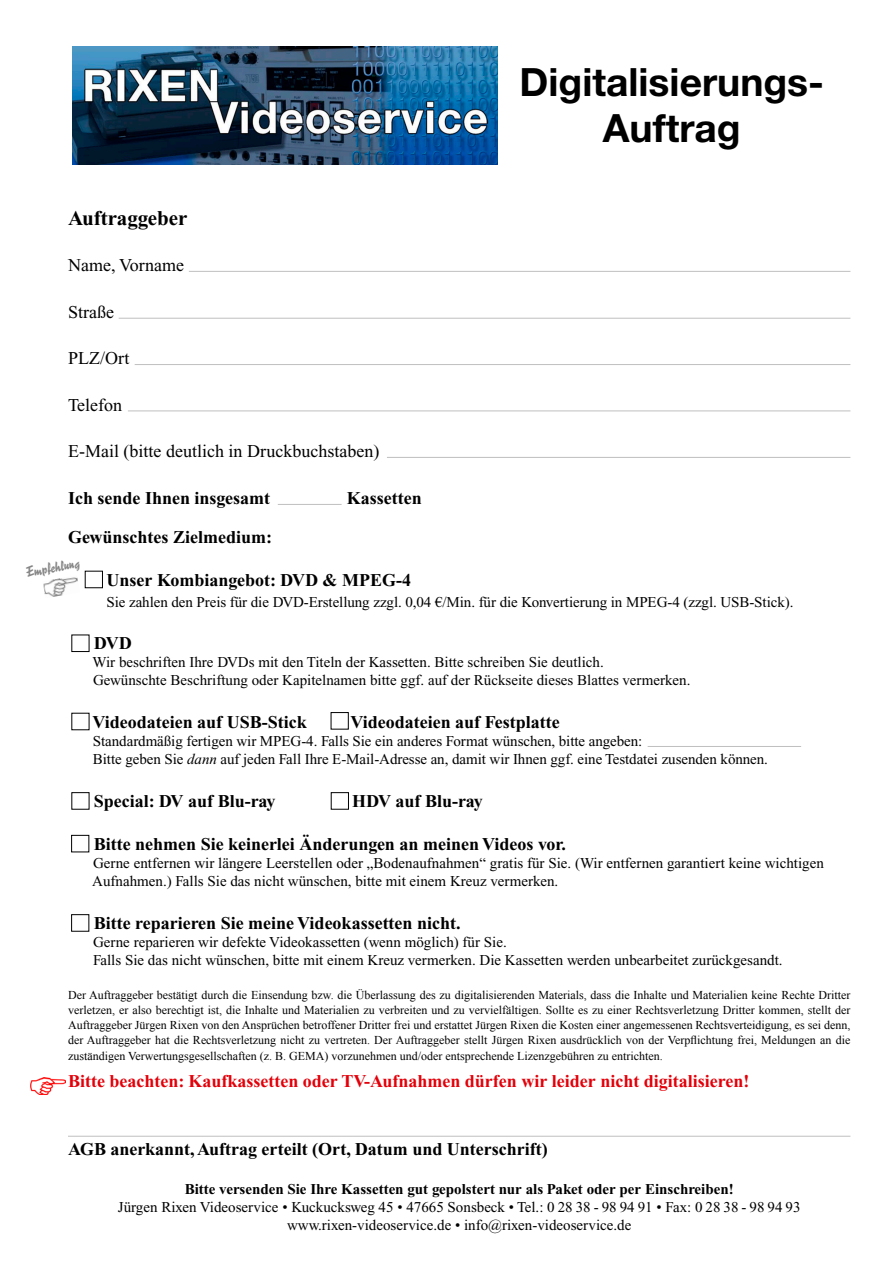
<style>
.page{position:relative;width:893px;height:1263px;background:#fff}
.page>*{position:absolute;margin:0;border:0;box-sizing:border-box;transform-origin:0 0}
.t1{font:700 39px "Helvetica Neue LT Std";color:#000}
.t2{font:700 21px "Times New Roman";color:#000}
.t3{font:700 18px "Times New Roman";color:#000}
.t4{font:700 18px "Times New Roman";color:#e3000a}
.t5{font:18px "Times New Roman";color:#000}
.t6{font:15px/18px "Times New Roman";color:#000;text-align:center}
.t7{font:13.5px "Reporter LT Std 2";color:#868686}
.t8{font:12px/15px "Times New Roman";color:#000;text-align:justify}
.s1{font-style:italic}
.s2{font-weight:700}
</style>
<div class="page">
<img style="left:72px;top:46px;width:425px;height:118px">
<hr style="left:189px;top:271px;width:661px;height:1px;background:#bfbfbf">
<hr style="left:119px;top:318px;width:731px;height:1px;background:#bfbfbf">
<hr style="left:135px;top:364px;width:715px;height:1px;background:#bfbfbf">
<hr style="left:128px;top:410px;width:722px;height:1px;background:#bfbfbf">
<hr style="left:387px;top:457px;width:463px;height:1px;background:#bfbfbf">
<hr style="left:648px;top:746px;width:153px;height:1px;background:#bfbfbf">
<hr style="left:68px;top:1136px;width:782px;height:1px;background:#bfbfbf">
<hr style="left:278px;top:504px;width:64px;height:1px;background:#bfbfbf">
<div style="left:85px;top:571px;width:18px;height:17px;border:1px solid #000"></div>
<div style="left:71px;top:835px;width:18px;height:17px;border:1px solid #000"></div>
<div style="left:331px;top:712px;width:18px;height:17px;border:1px solid #000"></div>
<div style="left:71px;top:914px;width:18px;height:18px;border:1px solid #000"></div>
<img style="left:31px;top:1077px;width:35px;height:18px">
<img style="left:43px;top:577px;width:35px;height:20px">
<div style="left:331px;top:792px;width:18px;height:18px;border:1px solid #000"></div>
<p class="t1" style="left:520px;top:58px;width:306px">Digitalisierungs-</p>
<p class="t1" style="left:603px;top:104px;width:139px">Auftrag</p>
<p class="t2" style="left:68px;top:206px;width:121px">Auftraggeber</p>
<p class="t5" style="left:68px;top:255px;width:118px">Name, Vorname</p>
<p class="t5" style="left:68px;top:302px;width:47px">Straße</p>
<p class="t5" style="left:68px;top:348px;width:63px">PLZ/Ort</p>
<p class="t5" style="left:68px;top:395px;width:56px">Telefon</p>
<p class="t5" style="left:68px;top:441px;width:313px">E-Mail (bitte deutlich in Druckbuchstaben)</p>
<p class="t3" style="left:68px;top:488px;width:204px">Ich sende Ihnen insgesamt</p>
<p class="t3" style="left:347px;top:488px;width:76px">Kassetten</p>
<p class="t3" style="left:68px;top:527px;width:206px">Gewünschtes Zielmedium:</p>
<p class="t3" style="left:107px;top:569px;width:306px">Unser Kombiangebot: DVD &amp; MPEG-4</p>
<p class="t6" style="left:107px;top:593px;width:688px">Sie zahlen den Preis für die DVD-Erstellung zzgl. 0,04 €/Min. für die Konvertierung in MPEG-4 (zzgl. USB-Stick).</p>
<p class="t3" style="left:94px;top:633px;width:39px">DVD</p>
<p class="t6" style="left:93px;top:653px;width:513px">Wir beschriften Ihre DVDs mit den Titeln der Kassetten. Bitte schreiben Sie deutlich.</p>
<p class="t6" style="left:93px;top:671px;width:599px">Gewünschte Beschriftung oder Kapitelnamen bitte ggf. auf der Rückseite dieses Blattes vermerken.</p>
<p class="t3" style="left:92px;top:712px;width:216px">Videodateien auf USB-Stick</p>
<p class="t3" style="left:350px;top:712px;width:211px">Videodateien auf Festplatte</p>
<p class="t6" style="left:93px;top:732px;width:551px">Standardmäßig fertigen wir MPEG-4. Falls Sie ein anderes Format wünschen, bitte angeben:</p>
<p class="t6" style="left:93px;top:750px;width:677px">Bitte geben Sie <span class="s1">dann</span> auf jeden Fall Ihre E-Mail-Adresse an, damit wir Ihnen ggf. eine Testdatei zusenden können.</p>
<p class="t3" style="left:94px;top:791px;width:183px">Special: DV auf Blu-ray</p>
<p class="t3" style="left:352px;top:791px;width:132px">HDV auf Blu-ray</p>
<p class="t3" style="left:94px;top:834px;width:474px">Bitte nehmen Sie keinerlei Änderungen an meinen Videos vor.</p>
<p class="t6" style="left:93px;top:854px;width:732px">Gerne entfernen wir längere Leerstellen oder „Bodenaufnahmen“ gratis für Sie. (Wir entfernen garantiert keine wichtigen</p>
<p class="t6" style="left:92px;top:872px;width:468px">Aufnahmen.) Falls Sie das nicht wünschen, bitte mit einem Kreuz vermerken.</p>
<p class="t3" style="left:94px;top:913px;width:368px">Bitte reparieren Sie meine Videokassetten nicht.</p>
<p class="t6" style="left:93px;top:933px;width:415px">Gerne reparieren wir defekte Videokassetten (wenn möglich) für Sie.</p>
<p class="t6" style="left:93px;top:951px;width:691px">Falls Sie das nicht wünschen, bitte mit einem Kreuz vermerken. Die Kassetten werden unbearbeitet zurückgesandt.</p>
<p class="t8" style="left:68px;top:987px;width:784px">Der Auftraggeber bestätigt durch die Einsendung bzw. die Überlassung des zu digitalisierenden Materials, dass die Inhalte und Materialien keine Rechte Dritter verletzen, er also berechtigt ist, die Inhalte und Materialien zu verbreiten und zu vervielfältigen. Sollte es zu einer Rechtsverletzung Dritter kommen, stellt der Auftraggeber Jürgen Rixen von den Ansprüchen betroffener Dritter frei und erstattet Jürgen Rixen die Kosten einer angemessenen Rechtsverteidigung, es sei denn, der Auftraggeber hat die Rechtsverletzung nicht zu vertreten. Der Auftraggeber stellt Jürgen Rixen ausdrücklich von der Verpflichtung frei, Meldungen an die</p>
<p class="t8" style="left:68px;top:1048px;width:596px">zuständigen Verwertungsgesellschaften (z. B. GEMA) vorzunehmen und/oder entsprechende Lizenzgebühren zu entrichten.</p>
<p class="t4" style="left:68px;top:1071px;width:683px">Bitte beachten: Kaufkassetten oder TV-Aufnahmen dürfen wir leider nicht digitalisieren!</p>
<p class="t7" style="left:24px;top:564px;width:56px;rotate:-10deg">Empfehlung</p>
<p class="t3" style="left:68px;top:1139px;width:481px">AGB anerkannt, Auftrag erteilt (Ort, Datum und Unterschrift)</p>
<p class="t6" style="left:118px;top:1180px;width:684px"><span class="s2">Bitte versenden Sie Ihre Kassetten gut gepolstert nur als Paket oder per Einschreiben!<br></span>Jürgen Rixen Videoservice • Kuckucksweg 45 • 47665 Sonsbeck • Tel.: 0 28 38 - 98 94 91 • Fax: 0 28 38 - 98 94 93</p>
<p class="t6" style="left:287px;top:1216px;width:346px">www.rixen-videoservice.de • info@rixen-videoservice.de</p>
</div>
